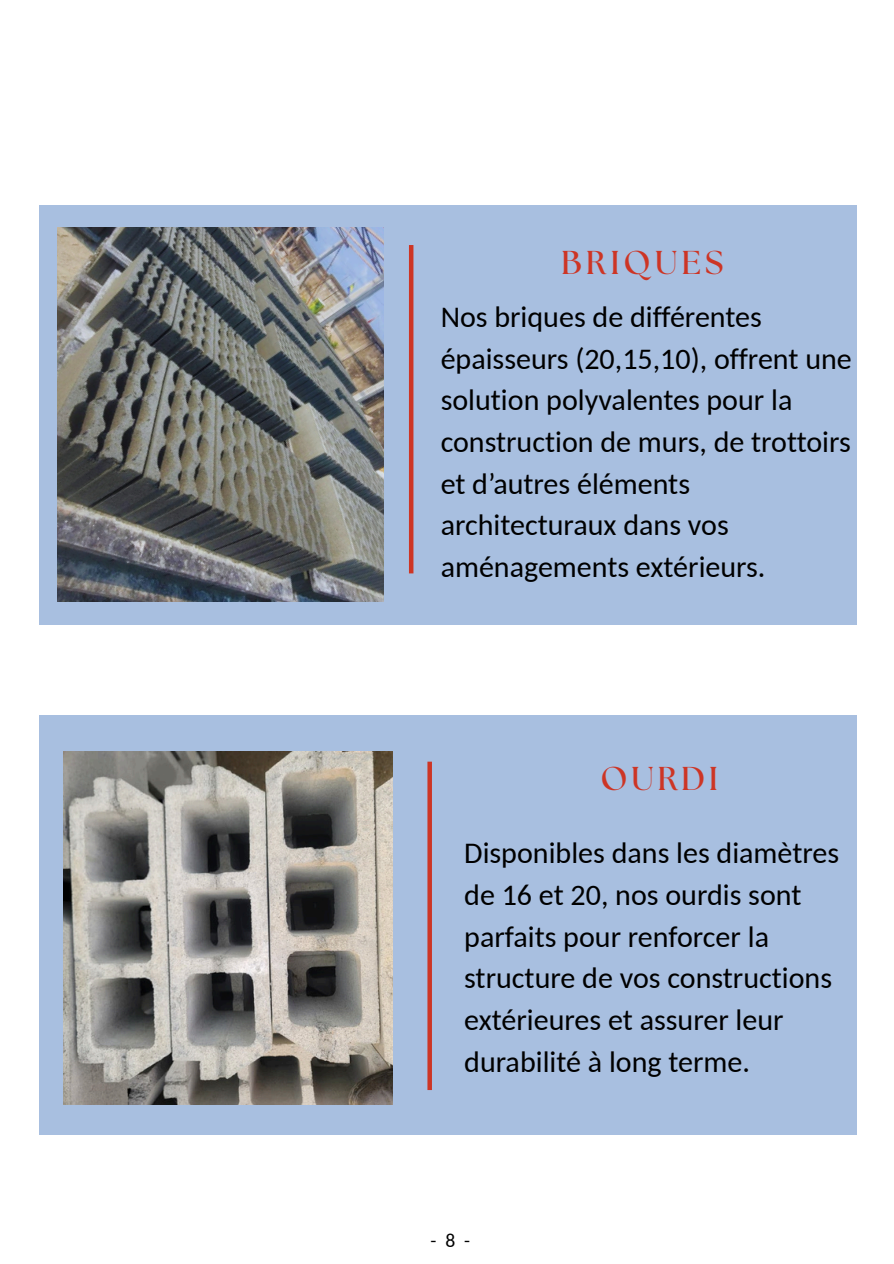
<style>
.page{position:relative;width:894px;height:1264px;background:#fff}
.page>*{position:absolute;margin:0;border:0;box-sizing:border-box;transform-origin:0 0}
.t1{font:700 33px "The Seasons";letter-spacing:.12em;color:#cd3525}
.t2{font:30px/41.7px "Carlito";color:#000}
.t3{font:19.5px "Carlito";color:#000}
</style>
<div class="page">
<div style="left:39px;top:205px;width:817px;height:419px;background:#a8bfe0"></div>
<img style="left:57px;top:227px;width:326px;height:374px">
<hr style="left:409px;top:245px;width:4px;height:328px;background:#cd3525">
<div style="left:39px;top:716px;width:817px;height:418px;background:#a8bfe0"></div>
<div style="left:427px;top:761px;width:5px;height:329px;background:#cd3525"></div>
<img style="left:64px;top:751px;width:328px;height:353px">
<p class="t1" style="left:561px;top:248px;width:164px">BRIQUES</p>
<p class="t2" style="left:440px;top:299px;width:412px">Nos briques de différentes épaisseurs (20,15,10), offrent une solution polyvalentes pour la construction de murs, de trottoirs et d’autres éléments architecturaux dans vos aménagements extérieurs.</p>
<p class="t1" style="left:600px;top:763px;width:119px">OURDI</p>
<p class="t2" style="left:464px;top:835px;width:376px">Disponibles dans les diamètres de 16 et 20, nos ourdis sont parfaits pour renforcer la structure de vos constructions extérieures et assurer leur durabilité à long terme.</p>
<p class="t3" style="left:430px;top:1232px;width:41px">-8-</p>
</div>
